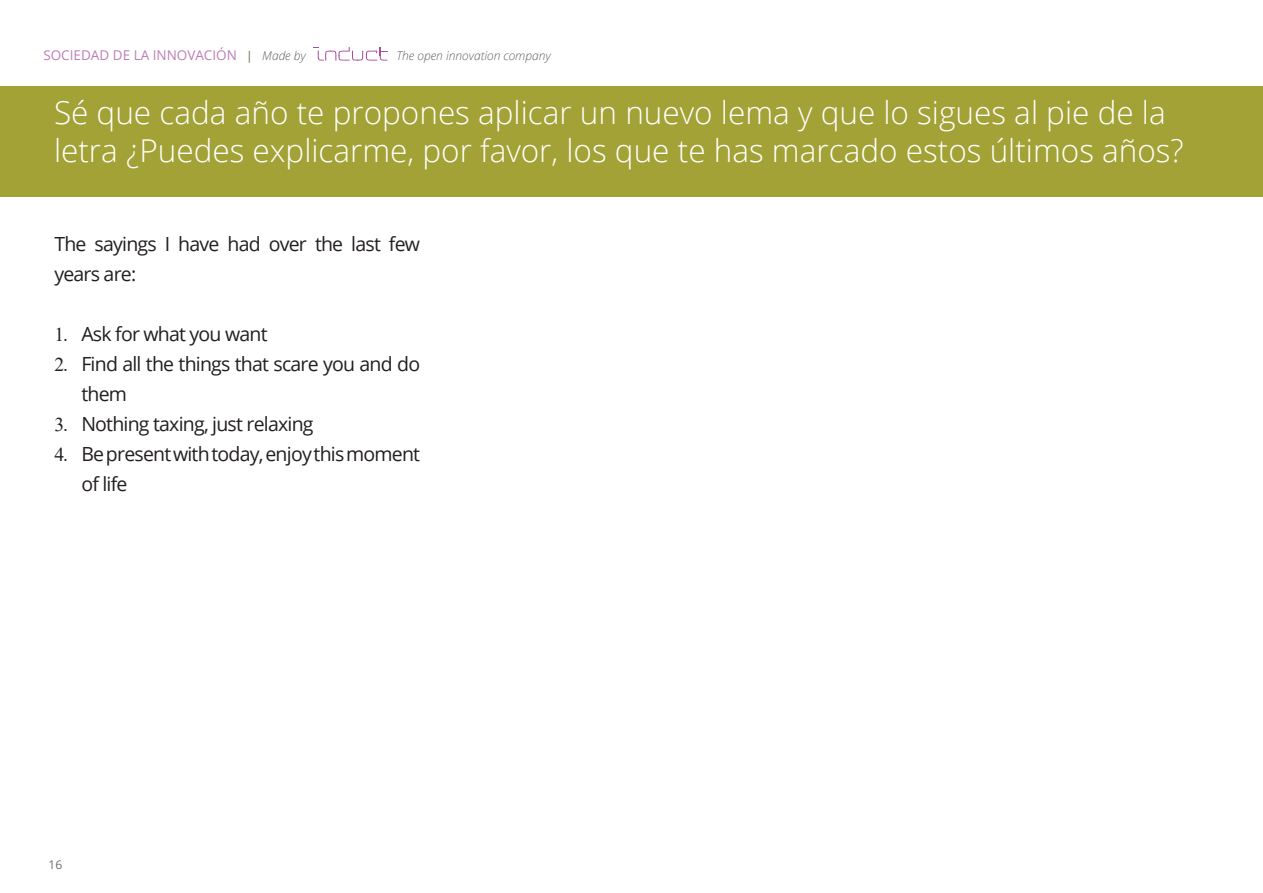
<style>
.page{position:relative;width:1263px;height:893px;background:#fff}
.page>*{position:absolute;margin:0;border:0;box-sizing:border-box;transform-origin:0 0}
.t1{font:300 31.5px/37.8px "Open Sans";color:#fff}
.t2{font:19.5px/30px "Open Sans";letter-spacing:-.04em;color:#231f20}
.t3{font:13.5px "Open Sans";color:#bb7eb6}
.t4{font:italic 300 12px "Open Sans";color:#605f60}
.t5{font:12px "Open Sans";color:#6c6d70}
.s1{font-size:12px;color:#6f654e}
.s2{font-weight:300;font-style:italic;font-size:12px;color:#605f60}
.s3{font-family:"Times New Roman"}
</style>
<div class="page">
<svg style="left:313px;top:47px;width:74px;height:14px"></svg>
<div style="left:0;top:87px;width:1263px;height:110px;background:#a2a236"></div>
<p class="t3" style="left:43px;top:46px;width:264px">SOCIEDAD DE LA INNOVACIÓN <span class="s1">|</span> <span class="s2">Made by</span></p>
<p class="t4" style="left:396px;top:48px;width:156px">The open innovation company</p>
<h1 class="t1" style="left:54px;top:93px;width:1131px">Sé que cada año te propones aplicar un nuevo lema y que lo sigues al pie de la letra ¿Puedes explicarme, por favor, los que te has marcado estos últimos años?</h1>
<p class="t2" style="left:54px;top:228px;width:367px">The sayings I have had over the last few years are:</p>
<p class="t2" style="left:54px;top:318px;width:215px"><span class="s3">1.</span> Ask for what you want</p>
<p class="t2" style="left:81px;top:348px;width:340px;text-indent:-27px"><span class="s3">2.</span> Find all the things that scare you and do them</p>
<p class="t2" style="left:54px;top:408px;width:261px"><span class="s3">3.</span> Nothing taxing, just relaxing</p>
<p class="t2" style="left:81px;top:438px;width:340px;text-indent:-27px"><span class="s3">4.</span> Be present with today, enjoy this moment of life</p>
<p class="t5" style="left:49px;top:857px;width:15px">16</p>
</div>
